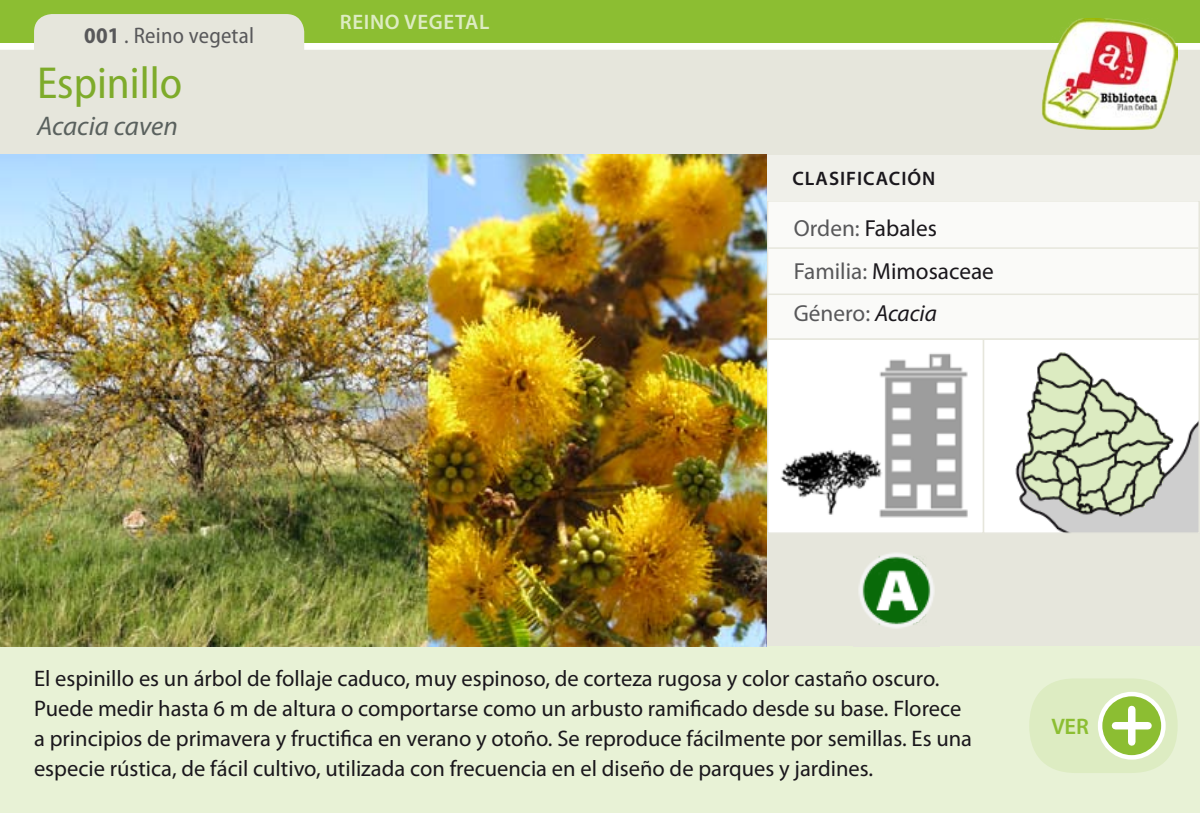
<style>
.page{position:relative;width:1200px;height:813px;background:#fff}
.page>*{position:absolute;margin:0;border:0;box-sizing:border-box;transform-origin:0 0}
.t1{font:semi-condensed 45px "Myriad Pro";color:#8cbe32}
.t2{font:italic 27px "Myriad Pro";color:#646c6e}
.t3{font:23.25px "Myriad Pro";color:#1a171c}
.t4{font:23.25px "Myriad Pro";color:#58585a}
.COPETE{font:22.5px/30px "Myriad Pro";color:#1a171c}
.ID_de_la_ficha{font:semi-condensed 22.5px "Myriad Pro";letter-spacing:.01em;color:#58585a}
.COPETE-2{font:600 22.5px "Myriad Pro";color:#8cbe32}
.t5{font:600 21px "Myriad Pro";letter-spacing:.03em;color:#ddecc2}
.t6{font:600 19.5px "Myriad Pro";letter-spacing:.05em;color:#1a171c}
.s1{font-weight:700}
.s2{color:#58585a}
.s3{font-style:italic;color:#1a171c}
</style>
<div class="page">
<div style="left:0;top:0;width:1199px;height:43px;background:#8cbe32"></div>
<svg style="left:0;top:14px;width:1199px;height:141px;fill:#e6e6dc"></svg>
<div style="left:766px;top:533px;width:433px;height:112px;background:#e6e6dc"></div>
<div style="left:0;top:645px;width:1199px;height:167px;background:#e8f2d6"></div>
<img style="left:1040px;top:18px;width:137px;height:111px">
<div style="left:1028px;top:678px;width:149px;height:94px;background:#ddecc2;border-radius:47px"></div>
<svg style="left:1099px;top:693px;width:64px;height:64px;background:#9fc954"></svg>
<div style="left:1097px;top:691px;width:68px;height:68px;border:4px solid #fff;border-radius:50%"></div>
<div style="left:1127px;top:709px;width:8px;height:32px;background:#fff"></div>
<div style="left:1115px;top:721px;width:32px;height:8px;background:#fff"></div>
<img style="left:1015px;top:352px;width:181px;height:178px">
<div style="left:982px;top:338px;width:217px;height:195px;border:2px solid #e6e6dc"></div>
<svg style="left:780px;top:353px;width:188px;height:165px"></svg>
<div style="left:766px;top:338px;width:217px;height:195px;border:2px solid #e6e6dc"></div>
<div style="left:767px;top:201px;width:431px;height:138px;background:#fafaf8"></div>
<hr style="left:768px;top:247px;width:430px;height:2px;background:#e6e6dc">
<hr style="left:768px;top:293px;width:430px;height:2px;background:#e6e6dc">
<div style="left:766px;top:200px;width:433px;height:139px;border:2px solid #e6e6dc"></div>
<img style="left:859px;top:553px;width:75px;height:75px">
<div style="left:766px;top:155px;width:433px;height:45px;background:#f0f0ea"></div>
<img style="left:0;top:155px;width:766px;height:490px">
<p class="ID_de_la_ficha" style="left:84px;top:21px;width:171px"><span class="s1">001</span> . Reino vegetal</p>
<h1 class="t1" style="left:37px;top:56px;width:147px">Espinillo</h1>
<p class="t2" style="left:37px;top:109px;width:142px">Acacia caven</p>
<p class="t5" style="left:340px;top:9px;width:151px">REINO VEGETAL</p>
<p class="t6" style="left:792px;top:166px;width:144px">CLASIFICACIÓN</p>
<p class="t3" style="left:793px;top:214px;width:145px"><span class="s2">Orden:</span> Fabales</p>
<p class="t3" style="left:793px;top:256px;width:201px"><span class="s2">Familia:</span> Mimosaceae</p>
<p class="t4" style="left:793px;top:299px;width:145px">Género: <span class="s3">Acacia</span></p>
<p class="COPETE" style="left:34px;top:662px;width:939px">El espinillo es un árbol de follaje caduco, muy espinoso, de corteza rugosa y color castaño oscuro.<br>Puede medir hasta 6 m de altura o comportarse como un arbusto ramificado desde su base. Florece a principios de primavera y fructifica en verano y otoño. Se reproduce fácilmente por semillas. Es una especie rústica, de fácil cultivo, utilizada con frecuencia en el diseño de parques y jardines.</p>
<p class="COPETE-2" style="left:1051px;top:712px;width:39px">VER</p>
</div>
